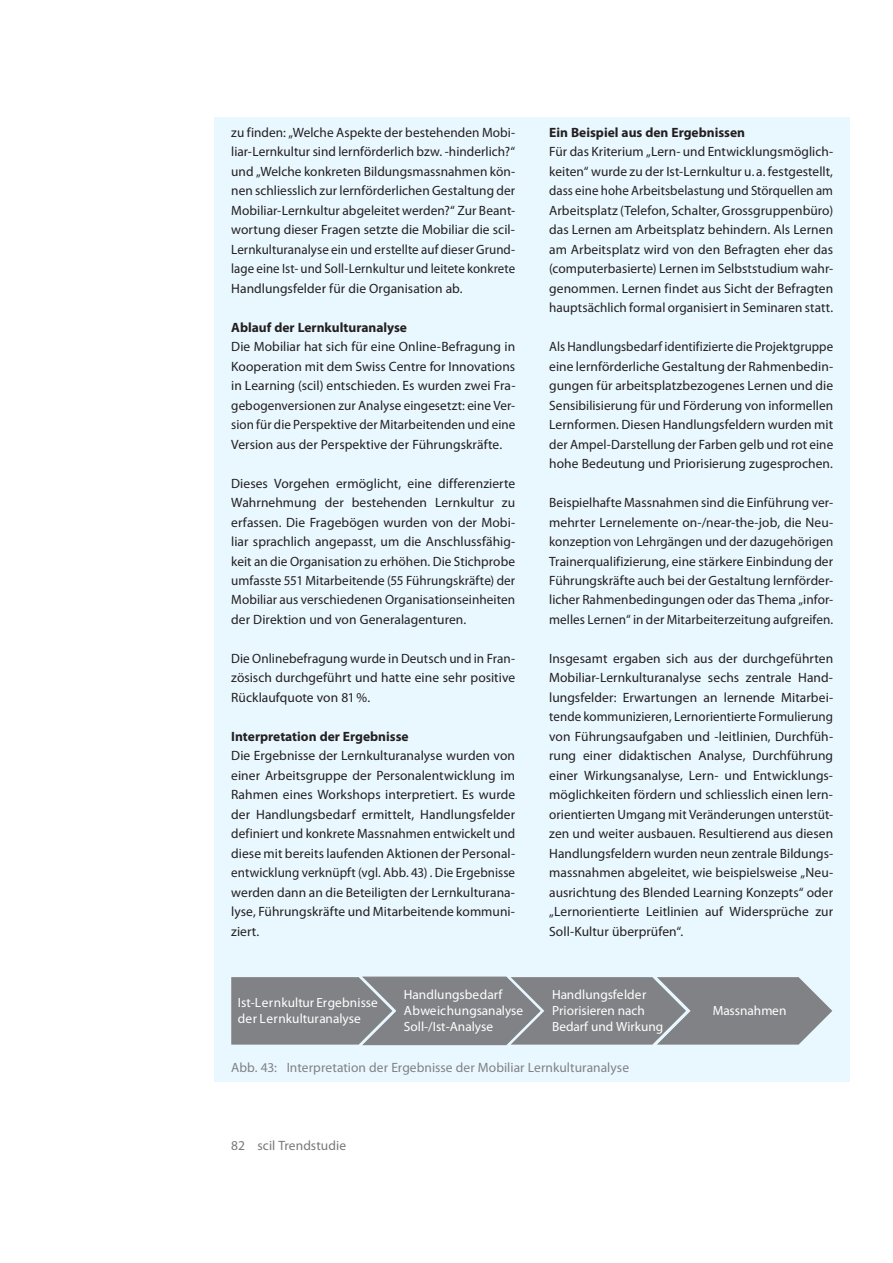
<style>
.page{position:relative;width:893px;height:1263px;background:#fff}
.page>*{position:absolute;margin:0;border:0;box-sizing:border-box;transform-origin:0 0}
.t1{font:13.5px/19.5px "Myriad Pro";letter-spacing:.005em;color:#231f20;text-align:justify}
.t2{font:13.5px/19.5px "Myriad Pro";letter-spacing:.005em;color:#231f20;text-align:justify;scale:.95 1}
.t3{font:700 13.5px "Myriad Pro";color:#231f20}
.t4{font:13.5px "Myriad Pro";letter-spacing:.005em;color:#808285}
.t5{font:13.5px "Myriad Pro";color:#77787b}
.t6{font:13.35px/16px "Myriad Pro";color:#fff}
</style>
<div class="page">
<div style="left:214px;top:117px;width:635px;height:964px;background:#e9f7fe"></div>
<svg style="left:231px;top:976px;width:601px;height:70px;background:#888b8e"></svg>
<p class="t1" style="left:231px;top:123px;width:285px">zu finden: „Welche Aspekte der bestehenden Mobi&shy;liar-Lernkultur sind lernförderlich bzw. -hinderlich?“ und „Welche konkreten Bildungsmassnahmen kön&shy;nen schliesslich zur lernförderlichen Gestaltung der Mobiliar-Lernkultur abgeleitet werden?“ Zur Beant&shy;wortung dieser Fragen setzte die Mobiliar die scil-Lernkulturanalyse ein und erstellte auf dieser Grund&shy;lage eine Ist- und Soll-Lernkultur und leitete konkrete Handlungsfelder für die Organisation ab.</p>
<p class="t3" style="left:231px;top:322px;width:177px">Ablauf der Lernkulturanalyse</p>
<p class="t1" style="left:231px;top:338px;width:286px">Die Mobiliar hat sich für eine Online-Befragung in Kooperation mit dem Swiss Centre for Innovations in Learning (scil) entschieden. Es wurden zwei Fra&shy;gebogenversionen zur Analyse eingesetzt: eine Ver&shy;sion für die Perspektive der Mitarbeitenden und eine Version aus der Perspektive der Führungskräfte.</p>
<p class="t1" style="left:231px;top:474px;width:285px">Dieses Vorgehen ermöglicht, eine differenzierte Wahrnehmung der bestehenden Lernkultur zu erfassen. Die Fragebögen wurden von der Mobi&shy;liar sprachlich angepasst, um die Anschlussfähig&shy;keit an die Organisation zu erhöhen. Die Stichprobe umfasste 551 Mitarbeitende (55 Führungskräfte) der Mobiliar aus verschiedenen Organisationseinheiten der Direktion und von Generalagenturen.</p>
<p class="t1" style="left:231px;top:650px;width:285px">Die Onlinebefragung wurde in Deutsch und in Fran&shy;zösisch durchgeführt und hatte eine sehr positive Rücklaufquote von 81 %.</p>
<p class="t3" style="left:231px;top:731px;width:179px">Interpretation der Ergebnisse</p>
<p class="t1" style="left:231px;top:747px;width:285px">Die Ergebnisse der Lernkulturanalyse wurden von einer Arbeitsgruppe der Personalentwicklung im Rahmen eines Workshops interpretiert. Es wurde der Handlungsbedarf ermittelt, Handlungsfelder definiert und konkrete Massnahmen entwickelt und diese mit bereits laufenden Aktionen der Personal&shy;entwicklung verknüpft (vgl. Abb. 43) . Die Ergebnisse werden dann an die Beteiligten der Lernkulturana&shy;lyse, Führungskräfte und Mitarbeitende kommuni&shy;ziert.</p>
<p class="t3" style="left:549px;top:127px;width:197px">Ein Beispiel aus den Ergebnissen</p>
<p class="t1" style="left:549px;top:143px;width:285px">Für das Kriterium „Lern- und Entwicklungsmöglich&shy;keiten“ wurde zu der Ist-Lernkultur u. a. festgestellt, dass eine hohe Arbeitsbelastung und Störquellen am Arbeitsplatz (Telefon, Schalter, Grossgruppenbüro) das Lernen am Arbeitsplatz behindern. Als Lernen am Arbeitsplatz wird von den Befragten eher das (computerbasierte) Lernen im Selbststudium wahr&shy;genommen. Lernen findet aus Sicht der Befragten hauptsächlich formal organisiert in Seminaren statt.</p>
<p class="t2" style="left:549px;top:338px;width:301px">Als Handlungsbedarf identifizierte die Projektgruppe eine lernförderliche Gestaltung der Rahmenbedin&shy;gungen für arbeitsplatzbezogenes Lernen und die Sensibilisierung für und Förderung von informellen Lernformen. Diesen Handlungsfeldern wurden mit der Ampel-Darstellung der Farben gelb und rot eine hohe Bedeutung und Priorisierung zugesprochen.</p>
<p class="t1" style="left:549px;top:494px;width:285px">Beispielhafte Massnahmen sind die Einführung ver&shy;mehrter Lernelemente on-/near-the-job, die Neu&shy;konzeption von Lehrgängen und der dazugehörigen Trainerqualifizierung, eine stärkere Einbindung der Führungskräfte auch bei der Gestaltung lernförder&shy;licher Rahmenbedingungen oder das Thema „infor&shy;melles Lernen“ in der Mitarbeiterzeitung aufgreifen.</p>
<p class="t1" style="left:549px;top:650px;width:285px">Insgesamt ergaben sich aus der durchgeführten Mobiliar-Lernkulturanalyse sechs zentrale Hand&shy;lungsfelder: Erwartungen an lernende Mitarbei&shy;tende kommunizieren, Lernorientierte Formulierung von Führungsaufgaben und -leitlinien, Durchfüh&shy;rung einer didaktischen Analyse, Durchführung einer Wirkungsanalyse, Lern- und Entwicklungs&shy;möglichkeiten fördern und schliesslich einen lern&shy;orientierten Umgang mit Veränderungen unterstüt&shy;zen und weiter ausbauen. Resultierend aus diesen Handlungsfeldern wurden neun zentrale Bildungs&shy;massnahmen abgeleitet, wie beispielsweise „Neu&shy;ausrichtung des Blended Learning Konzepts“ oder „Lernorientierte Leitlinien auf Widersprüche zur Soll-Kultur überprüfen“.</p>
<p class="t6" style="left:238px;top:995px;width:141px">Ist-Lernkultur Ergebnisse der Lernkulturanalyse</p>
<p class="t6" style="left:404px;top:987px;width:121px">Handlungsbedarf<br>Abweichungsanalyse<br>Soll-/Ist-Analyse</p>
<p class="t6" style="left:552px;top:987px;width:113px">Handlungsfelder<br>Priorisieren nach<br>Bedarf und Wirkung</p>
<p class="t4" style="left:231px;top:1063px;width:399px">Abb. 43: Interpretation der Ergebnisse der Mobiliar Lernkulturanalyse</p>
<p class="t5" style="left:231px;top:1141px;width:116px">82 scil Trendstudie</p>
<p class="t6" style="left:713px;top:1003px;width:75px">Massnahmen</p>
</div>
